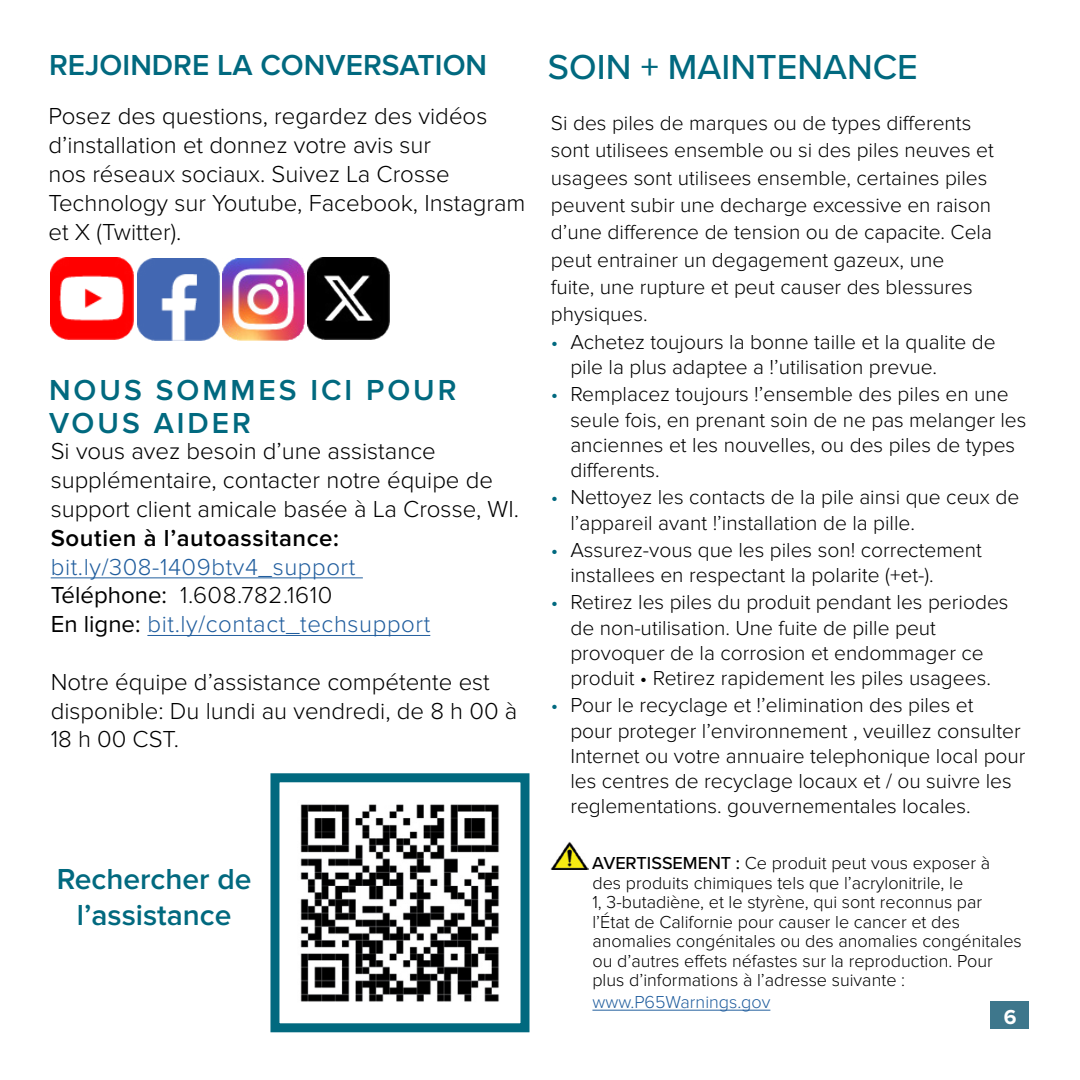
<style>
.page{position:relative;width:1080px;height:1080px;background:#fff}
.page>*{position:absolute;margin:0;border:0;box-sizing:border-box;transform-origin:0 0}
.t1{font:500 36px "Proxima Nova";color:#01697f}
.t2{font:600 30px/36px "Proxima Nova";color:#01697f;text-align:center}
.t3{font:600 30px/33px "Proxima Nova";letter-spacing:.1em;color:#01697f}
.t4{font:300 24px/28.8px "Proxima Nova";color:#000}
.t5{font:300 24px/28.8px "Proxima Nova";letter-spacing:.025em;color:#215e9e}
.t6{font:600 24px "Proxima Nova";letter-spacing:.025em;color:#000}
.t7{font:300 21px/25.2px "Proxima Nova";color:#000}
.t8{font:700 21px "Proxima Nova";color:#fff}
.t9{font:300 18px/19.5px "Proxima Nova";color:#000}
.t10{font:300 18px "Proxima Nova";color:#215e9e}
.s1{font-weight:400;color:#000}
.s2{color:#000}
.s3{color:#01697f}
.s4{font-weight:500}
</style>
<div class="page">
<div style="left:991px;top:1001px;width:38px;height:28px;background:#3e778c"></div>
<hr style="left:51px;top:577px;width:312px;height:1px;background:#215e9e">
<hr style="left:147px;top:635px;width:283px;height:1px;background:#215e9e">
<hr style="left:592px;top:1010px;width:178px;height:1px;background:#215e9e">
<img style="left:550px;top:842px;width:38px;height:28px">
<img style="left:300px;top:804px;width:199px;height:198px">
<div style="left:270px;top:773px;width:260px;height:259px;border:9px solid #01697f"></div>
<img style="left:51px;top:258px;width:82px;height:82px">
<img style="left:138px;top:258px;width:82px;height:82px">
<img style="left:223px;top:258px;width:82px;height:82px">
<img style="left:308px;top:258px;width:82px;height:82px">
<h2 class="t2" style="left:49px;top:47px;width:440px">REJOINDRE LA CONVERSATION</h2>
<p class="t4" style="left:48px;top:102px;width:479px">Posez des questions, regardez des vidéos d’installation et donnez votre avis sur<br>nos réseaux sociaux. Suivez La Crosse Technology sur Youtube, Facebook, Instagram et X (Twitter).</p>
<h2 class="t3" style="left:49px;top:374px;width:409px">NOUS SOMMES ICI POUR<br>VOUS AIDER</h2>
<p class="t4" style="left:51px;top:437px;width:470px">Si vous avez besoin d’une assistance supplémentaire, contacter notre équipe de support client amicale basée à La Crosse, WI.</p>
<p class="t6" style="left:51px;top:524px;width:290px">Soutien à l’autoassitance:</p>
<p class="t5" style="left:51px;top:553px;width:381px">bit.ly/308-1409btv4_support<br><span class="s1">Téléphone:</span> <span class="s2">1.608.782.1610<br></span><span class="s1">En ligne:</span> bit.ly/contact_techsupport</p>
<p class="t4" style="left:51px;top:668px;width:468px">Notre équipe d’assistance compétente est disponible: Du lundi au vendredi, de 8 h 00 à<br>18 h 00 CST.</p>
<h2 class="t2" style="left:57px;top:862px;width:196px">Rechercher de l’assistance</h2>
<h1 class="t1" style="left:548px;top:41px;width:371px">SOIN + MAINTENANCE</h1>
<p class="t7" style="left:551px;top:109px;width:445px;line-height:27.3px">Si des piles de marques ou de types differents sont utilisees ensemble ou si des piles neuves et usagees sont utilisees ensemble, certaines piles peuvent subir une decharge excessive en raison d’une difference de tension ou de capacite. Cela peut entrainer un degagement gazeux, une<br>fuite, une rupture et peut causer des blessures physiques.</p>
<p class="t7" style="left:570px;top:329px;width:427px;text-indent:-19px"><span class="s3">•</span> Achetez toujours la bonne taille et la qualite de pile la plus adaptee a !’utilisation prevue.</p>
<p class="t7" style="left:570px;top:382px;width:458px;text-indent:-19px"><span class="s3">•</span> Remplacez toujours !’ensemble des piles en une seule fois, en prenant soin de ne pas melanger les anciennes et les nouvelles, ou des piles de types differents.</p>
<p class="t7" style="left:570px;top:485px;width:450px;text-indent:-19px"><span class="s3">•</span> Nettoyez les contacts de la pile ainsi que ceux de l’appareil avant !’installation de la pille.</p>
<p class="t7" style="left:570px;top:538px;width:413px;text-indent:-19px"><span class="s3">•</span> Assurez-vous que les piles son! correctement installees en respectant la polarite (+et-).</p>
<p class="t7" style="left:570px;top:590px;width:440px;text-indent:-19px"><span class="s3">•</span> Retirez les piles du produit pendant les periodes de non-utilisation. Une fuite de pille peut provoquer de la corrosion et endommager ce produit • Retirez rapidement les piles usagees.</p>
<p class="t7" style="left:570px;top:693px;width:457px;text-indent:-19px"><span class="s3">•</span> Pour le recyclage et !’elimination des piles et<br>pour proteger l’environnement , veuillez consulter Internet ou votre annuaire telephonique local pour les centres de recyclage locaux et / ou suivre les reglementations. gouvernementales locales.</p>
<p class="t9" style="left:592px;top:854px;width:431px"><span class="s4">AVERTISSEMENT :</span> Ce produit peut vous exposer à des produits chimiques tels que l’acrylonitrile, le<br>1, 3-butadiène, et le styrène, qui sont reconnus par l’État de Californie pour causer le cancer et des anomalies congénitales ou des anomalies congénitales ou d’autres effets néfastes sur la reproduction. Pour plus d’informations à l’adresse suivante :</p>
<p class="t10" style="left:592px;top:991px;width:179px">www.P65Warnings.gov</p>
<p class="t8" style="left:1004px;top:1005px;width:14px">6</p>
</div>
